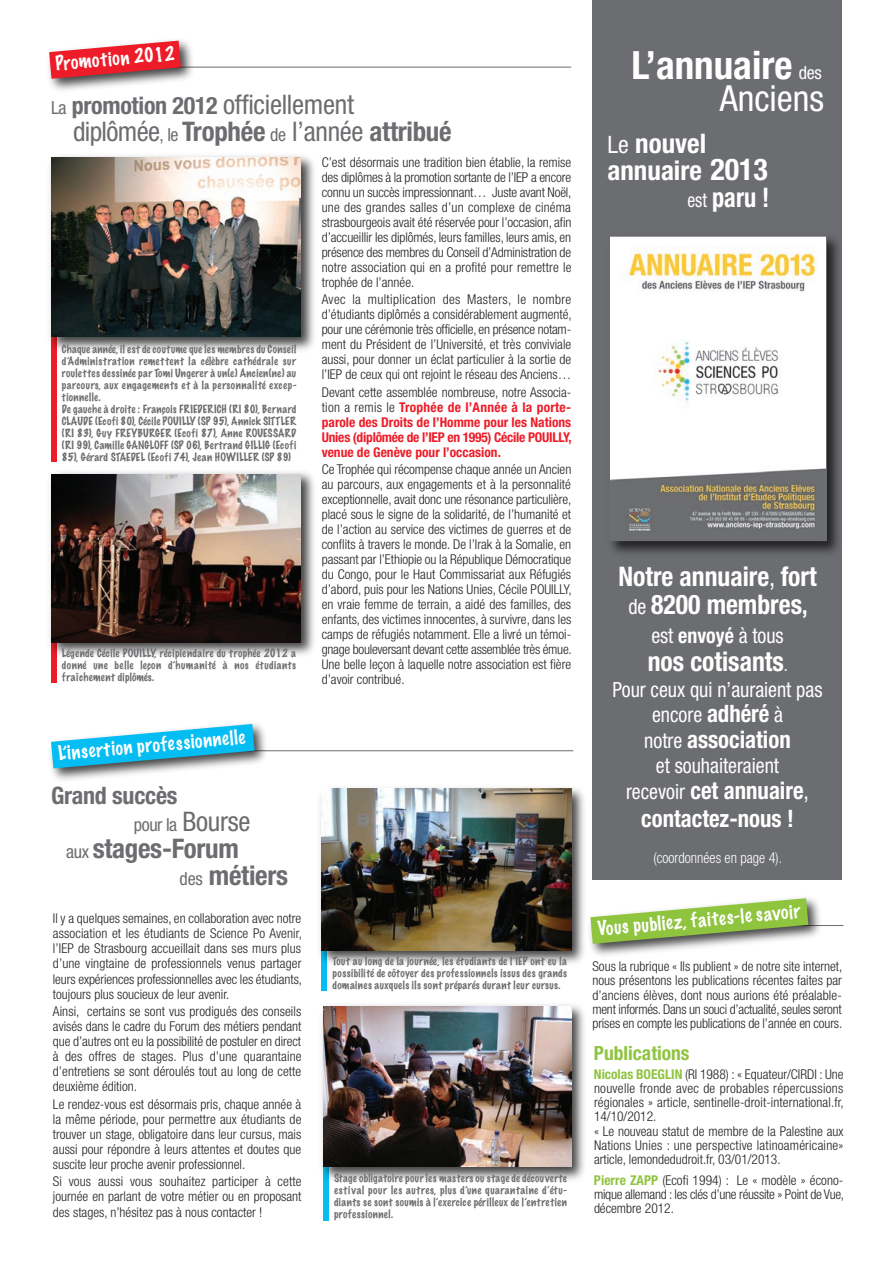
<style>
.page{position:relative;width:893px;height:1263px;background:#fff}
.page>*{position:absolute;margin:0;border:0;box-sizing:border-box;transform-origin:0 0}
.t1{font:700 condensed 39px "Helvetica Neue";color:#fff}
.t2{font:condensed 36px "Helvetica Neue";color:#fff}
.t3{font:condensed 27px/27px "Helvetica Neue";letter-spacing:-.01em;color:#6c6d70}
.t4{font:700 condensed 27px/28.5px "Helvetica Neue";color:#fff;text-align:center;scale:.95 1}
.t5{font:700 condensed 27px/27px "Helvetica Neue";letter-spacing:-.01em;color:#6c6d70}
.t6{font:700 condensed 27px "Helvetica Neue";color:#fff}
.t7{font:700 condensed 27px "Helvetica Neue";color:#fff;scale:.95 1}
.t8{font:700 condensed 27px "Helvetica Neue";color:#fff;scale:.9 1}
.t9{font:700 condensed 24px/28.5px "Helvetica Neue";color:#fff;text-align:center;scale:.95 1}
.t10{font:700 condensed 24px "Helvetica Neue";letter-spacing:-.01em;color:#6c6d70}
.t11{font:condensed 21px/25.5px "Helvetica Neue";color:#fff;text-align:center;scale:.95 1}
.t12{font:700 condensed 19.5px "Helvetica Neue";color:#8fc43e}
.t13{font:100 18px "Marker Felt";color:#fff}
.t14{font:condensed 18px "Helvetica Neue";letter-spacing:-.025em;color:#6c6d70}
.t15{font:300 condensed 15px "Helvetica Neue";color:#fff;scale:.95 1}
.t16{font:300 condensed 13.5px/15px "Helvetica Neue";color:#231f20;text-align:justify}
.t17{font:700 condensed 13.5px/15px "Helvetica Neue";letter-spacing:-.01em;color:#ee1c28;text-align:justify}
.t18{font:100 10.5px/12px "Marker Felt";letter-spacing:.035em;color:#6c6d70;text-align:justify}
.s1{font-size:18px}
.s2{font-weight:700;font-size:24px}
.s3{font-weight:700}
.s4{font-size:27px}
.s5{font-weight:400;font-size:18px}
.s6{font-weight:300;color:#231f20}
.s7{font-weight:400;font-size:24px}
.s8{font-size:30px}
.s9{font-weight:400;font-size:19.5px}
.s10{font-family:"Helvetica Neue LT Pro";font-weight:400}
.s11{font-weight:400;font-size:21px}
.s12{font-size:24px}
.s13{font-weight:400}
.s14{font-weight:700;color:#8fc43e}
</style>
<div class="page">
<hr style="left:603px;top:925px;width:240px;height:1px;background:#6c6d70">
<img style="left:591px;top:897px;width:231px;height:59px">
<svg style="left:590px;top:898px;width:218px;height:46px"></svg>
<hr style="left:82px;top:67px;width:489px;height:1px;background:#6c6d70">
<div style="left:592px;top:0;width:250px;height:880px;background:#6c6d70"></div>
<img style="left:611px;top:238px;width:213px;height:297px">
<div style="left:609px;top:236px;width:217px;height:305px;border:1px solid #6c6d70"></div>
<img style="left:48px;top:40px;width:153px;height:50px">
<svg style="left:49px;top:41px;width:132px;height:38px;background:#de4c55"></svg>
<div style="left:51px;top:320px;width:5px;height:142px;background:#ee1c28"></div>
<img style="left:50px;top:156px;width:264px;height:200px">
<img style="left:51px;top:158px;width:249px;height:179px">
<hr style="left:66px;top:750px;width:507px;height:1px;background:#6c6d70">
<img style="left:50px;top:723px;width:225px;height:57px">
<svg style="left:51px;top:724px;width:204px;height:44px"></svg>
<div style="left:323px;top:1152px;width:6px;height:68px;background:#04bdf2"></div>
<img style="left:322px;top:1005px;width:262px;height:175px">
<img style="left:323px;top:1006px;width:248px;height:160px">
<div style="left:51px;top:628px;width:5px;height:55px;background:#ee1c28"></div>
<img style="left:50px;top:472px;width:264px;height:189px">
<img style="left:51px;top:474px;width:249px;height:168px">
<div style="left:322px;top:936px;width:5px;height:55px;background:#04bdf2"></div>
<img style="left:320px;top:788px;width:270px;height:181px">
<img style="left:322px;top:789px;width:249px;height:161px">
<h3 class="t13" style="left:54px;top:49px;width:121px;rotate:-5deg">Promotion 2012</h3>
<h3 class="t3" style="left:73px;top:93px;width:380px;text-indent:-22px"><span class="s1">La</span> <span class="s2">promotion 2012</span> officiellement<br>diplômée<span class="s1">, le</span> <span class="s3">Trophée</span> <span class="s1">de</span> l’année <span class="s3">attribué</span></h3>
<p class="t18" style="left:62px;top:343px;width:236px;text-align:left">Chaque année, il est de coutume que les membres du Conseil d’Administration remettent la célèbre cathédrale sur roulettes dessinée par Tomi Ungerer à un(e) Ancien(ne) au parcours, aux engagements et à la personnalité excep&shy;tionnelle.<br>De gauche à droite : François FRIEDERICH (RI 80), Bernard CLAUDE (Ecofi 80), Cécile POUILLY (SP 95), Annick SITTLER (RI 83), Guy FREYBURGER (Ecofi 87), Anne ROUESSARD (RI 99), Camille GANGLOFF (SP 06), Bertrand GILLIG (Ecofi 85), Gérard STAEDEL (Ecofi 74), Jean HOWILLER (SP 89)</p>
<p class="t18" style="left:62px;top:647px;width:236px">Légende Cécile POUILLY, récipiendaire du trophée 2012 a donné une belle leçon d’humanité à nos étudiants fraîchement diplômés.</p>
<h3 class="t13" style="left:57px;top:739px;width:189px;rotate:-5deg">L’insertion professionnelle</h3>
<h3 class="t10" style="left:51px;top:786px;width:128px">Grand succès</h3>
<h3 class="t14" style="left:134px;top:818px;width:118px">pour la <span class="s4">Bourse</span></h3>
<h3 class="t5" style="left:180px;top:837px;width:110px;text-indent:-113px"><span class="s5">aux</span> stages-Forum<br><span class="s5">des</span> métiers</h3>
<p class="t16" style="left:53px;top:912px;width:251px">Il y a quelques semaines, en collaboration avec notre association et les étudiants de Science Po Avenir, l’IEP de Strasbourg accueillait dans ses murs plus d’une vingtaine de professionnels venus partager leurs expériences professionnelles avec les étudiants, toujours plus soucieux de leur avenir.</p>
<p class="t16" style="left:53px;top:1005px;width:250px">Ainsi, certains se sont vus prodigués des conseils avisés dans le cadre du Forum des métiers pendant que d’autres ont eu la possibilité de postuler en direct à des offres de stages. Plus d’une quarantaine d’entretiens se sont déroulés tout au long de cette deuxième édition.</p>
<p class="t16" style="left:53px;top:1097px;width:250px">Le rendez-vous est désormais pris, chaque année à la même période, pour permettre aux étudiants de trouver un stage, obligatoire dans leur cursus, mais aussi pour répondre à leurs attentes et doutes que suscite leur proche avenir professionnel.</p>
<p class="t16" style="left:53px;top:1175px;width:250px">Si vous aussi vous souhaitez participer à cette journée en parlant de votre métier ou en proposant des stages, n’hésitez pas à nous contacter !</p>
<p class="t16" style="left:322px;top:156px;width:251px">C’est désormais une tradition bien établie, la remise des diplômes à la promotion sortante de l’IEP a encore connu un succès impressionnant… Juste avant Noël, une des grandes salles d’un complexe de cinéma strasbourgeois avait été réservée pour l’occasion, afin d’accueillir les diplômés, leurs familles, leurs amis, en présence des membres du Conseil d’Administration de notre association qui en a profité pour remettre le trophée de l’année.</p>
<p class="t16" style="left:322px;top:293px;width:251px">Avec la multiplication des Masters, le nombre d’étudiants diplômés a considérablement augmenté, pour une cérémonie très officielle, en présence notam&shy;ment du Président de l’Université, et très conviviale aussi, pour donner un éclat particulier à la sortie de l’IEP de ceux qui ont rejoint le réseau des Anciens…</p>
<p class="t17" style="left:322px;top:385px;width:251px"><span class="s6">Devant cette assemblée nombreuse, notre Associa&shy;tion a remis le</span> Trophée de l’Année à la porte&shy;parole des Droits de l’Homme pour les Nations Unies (diplômée de l’IEP en 1995) Cécile POUILLY, venue de Genève pour l’occasion.</p>
<p class="t16" style="left:322px;top:462px;width:251px">Ce Trophée qui récompense chaque année un Ancien au parcours, aux engagements et à la personnalité exceptionnelle, avait donc une résonance particulière, placé sous le signe de la solidarité, de l’humanité et de l’action au service des victimes de guerres et de conflits à travers le monde. De l’Irak à la Somalie, en passant par l’Ethiopie ou la République Démocratique du Congo, pour le Haut Commissariat aux Réfugiés d’abord, puis pour les Nations Unies, Cécile POUILLY, en vraie femme de terrain, a aidé des familles, des enfants, des victimes innocentes, à survivre, dans les camps de réfugiés notamment. Elle a livré un témoi&shy;gnage bouleversant devant cette assemblée très émue.<br>Une belle leçon à laquelle notre association est fière d’avoir contribué.</p>
<p class="t18" style="left:333px;top:955px;width:236px">Tout au long de la journée, les étudiants de l’IEP ont eu la possibilité de côtoyer des professionnels issus des grands domaines auxquels ils sont préparés durant leur cursus.</p>
<p class="t18" style="left:334px;top:1172px;width:234px">Stage obligatoire pour les masters ou stage de découverte estival pour les autres, plus d’une quarantaine d’étu&shy;diants se sont soumis à l’exercice périlleux de l’entretien professionnel.</p>
<h1 class="t1" style="left:631px;top:51px;width:192px">L’annuaire <span class="s5">des</span></h1>
<h2 class="t2" style="left:720px;top:85px;width:106px">Anciens</h2>
<h3 class="t6" style="left:607px;top:133px;width:100px"><span class="s7">Le</span> nouvel</h3>
<h3 class="t6" style="left:607px;top:160px;width:162px">annuaire <span class="s8">2013</span></h3>
<h3 class="t8" style="left:687px;top:187px;width:92px"><span class="s9">est</span> paru !</h3>
<h3 class="t4" style="left:618px;top:560px;width:210px">Notre annuaire<span class="s10">,</span> fort <span class="s11">de</span> 8200 membres<span class="s12">,</span></h3>
<h3 class="t11" style="left:651px;top:624px;width:141px">est <span class="s3">envoyé</span> à tous</h3>
<h3 class="t7" style="left:648px;top:652px;width:149px">nos cotisants<span class="s5">.</span></h3>
<h3 class="t11" style="left:613px;top:678px;width:222px">Pour ceux qui n’auraient pas encore <span class="s2">adhéré</span> à</h3>
<h3 class="t9" style="left:644px;top:727px;width:156px"><span class="s11">notre</span> association</h3>
<h3 class="t11" style="left:656px;top:755px;width:131px">et souhaiteraient</h3>
<h3 class="t9" style="left:626px;top:778px;width:194px"><span class="s11">recevoir</span> cet annuaire<span class="s13">, </span>contactez-nous !</h3>
<p class="t15" style="left:653px;top:852px;width:137px">(coordonnées en page 4).</p>
<h3 class="t13" style="left:596px;top:914px;width:205px;rotate:-5deg">Vous publiez, faites-le savoir</h3>
<p class="t16" style="left:592px;top:960px;width:251px;line-height:14.2px">Sous la rubrique « Ils publient » de notre site internet, nous présentons les publications récentes faites par d’anciens élèves, dont nous aurions été préalable&shy;ment informés. Dans un souci d’actualité, seules seront prises en compte les publications de l’année en cours.</p>
<h3 class="t12" style="left:594px;top:1046px;width:97px">Publications</h3>
<p class="t16" style="left:594px;top:1068px;width:251px;line-height:14.2px;text-align:left"><span class="s14">Nicolas BOEGLIN</span> (RI 1988) : « Equateur/CIRDI : Une nouvelle fronde avec de probables répercussions régionales » article, sentinelle-droit-international.fr, 14/10/2012.<br>« Le nouveau statut de membre de la Palestine aux Nations Unies : une perspective latinoaméricaine» article, lemondedudroit.fr, 03/01/2013.</p>
<p class="t16" style="left:594px;top:1174px;width:252px;line-height:14.2px"><span class="s14">Pierre ZAPP</span> (Ecofi 1994) : Le « modèle » écono&shy;mique allemand : les clés d’une réussite » Point de Vue, décembre 2012.</p>
</div>
